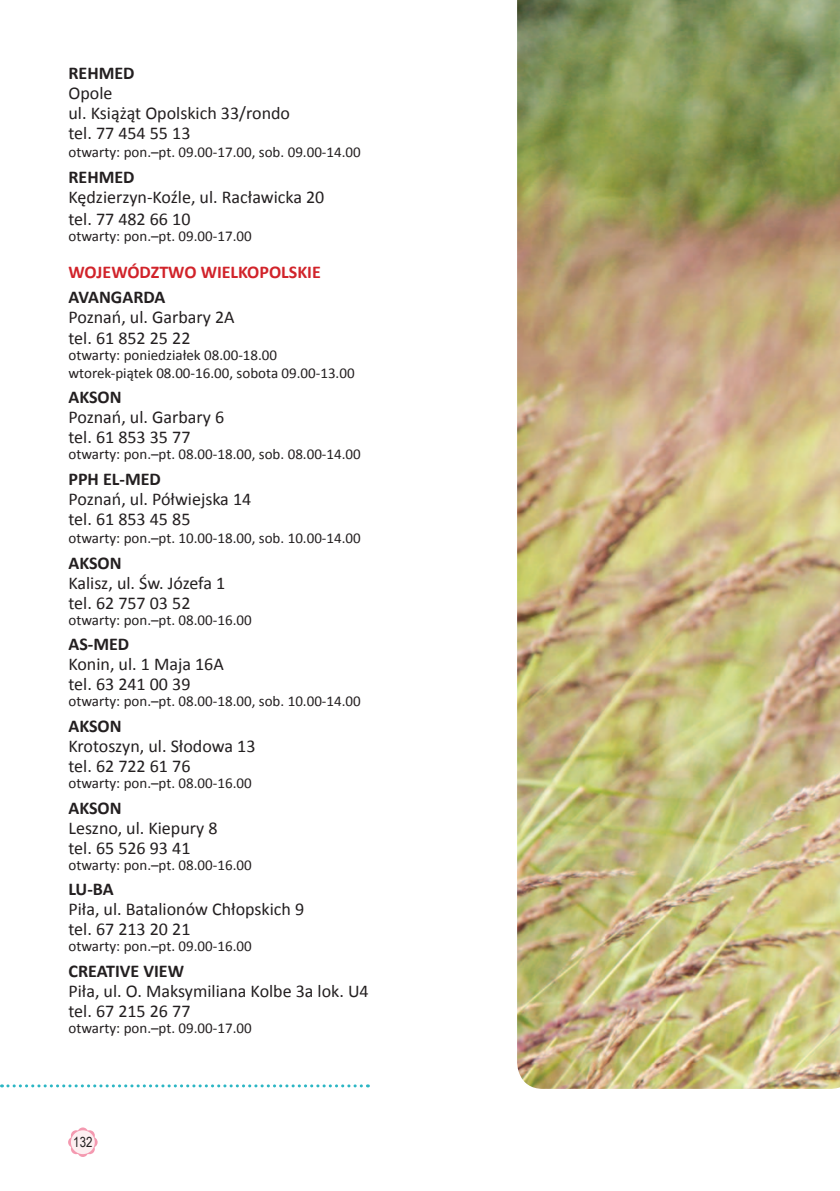
<style>
.page{position:relative;width:840px;height:1191px;background:#fff}
.page>*{position:absolute;margin:0;border:0;box-sizing:border-box;transform-origin:0 0}
.t1{font:18px/20px "Calibri";color:#231f20}
.t2{font:700 18px "Calibri";color:#231f20}
.t3{font:700 18px "Calibri";color:#d1232a}
.t4{font:15px/18px "Calibri";color:#231f20}
.t5{font:14px "Arial Narrow";color:#231f20}
</style>
<div class="page">
<svg style="left:70px;top:1129px;width:25px;height:25px"></svg>
<svg style="left:68px;top:1136px;width:11px;height:11px"></svg>
<svg style="left:87px;top:1136px;width:11px;height:11px"></svg>
<svg style="left:77px;top:1127px;width:11px;height:11px"></svg>
<svg style="left:77px;top:1146px;width:11px;height:11px"></svg>
<div style="left:71px;top:1130px;width:24px;height:24px;background:#fdeff1;border-radius:50%"></div>
<svg style="left:2px;top:1084px;width:359px;height:3px"></svg>
<img style="left:517px;top:0;width:322px;height:1089px">
<p class="t2" style="left:68px;top:62px;width:68px">REHMED</p>
<p class="t1" style="left:68px;top:83px;width:223px">Opole<br>ul. Książąt Opolskich 33/rondo tel. 77 454 55 13</p>
<p class="t4" style="left:68px;top:143px;width:293px">otwarty: pon.–pt. 09.00-17.00, sob. 09.00-14.00</p>
<p class="t2" style="left:68px;top:166px;width:68px">REHMED</p>
<p class="t1" style="left:68px;top:186px;width:257px;line-height:22px">Kędzierzyn-Koźle, ul. Racławicka 20 tel. 77 482 66 10</p>
<p class="t4" style="left:68px;top:227px;width:185px">otwarty: pon.–pt. 09.00-17.00</p>
<p class="t3" style="left:68px;top:261px;width:254px">WOJEWÓDZTWO WIELKOPOLSKIE</p>
<p class="t2" style="left:68px;top:286px;width:98px">AVANGARDA</p>
<p class="t1" style="left:68px;top:307px;width:168px">Poznań, ul. Garbary 2A tel. 61 852 25 22</p>
<p class="t4" style="left:68px;top:345px;width:287px">otwarty: poniedziałek 08.00-18.00 wtorek-piątek 08.00-16.00, sobota 09.00-13.00</p>
<p class="t2" style="left:68px;top:386px;width:55px">AKSON</p>
<p class="t1" style="left:68px;top:407px;width:157px">Poznań, ul. Garbary 6 tel. 61 853 35 77</p>
<p class="t4" style="left:68px;top:445px;width:293px">otwarty: pon.–pt. 08.00-18.00, sob. 08.00-14.00</p>
<p class="t2" style="left:68px;top:468px;width:94px">PPH EL-MED</p>
<p class="t1" style="left:68px;top:489px;width:184px">Poznań, ul. Półwiejska 14 tel. 61 853 45 85</p>
<p class="t4" style="left:68px;top:529px;width:293px">otwarty: pon.–pt. 10.00-18.00, sob. 10.00-14.00</p>
<p class="t2" style="left:68px;top:551px;width:55px">AKSON</p>
<p class="t1" style="left:68px;top:572px;width:158px">Kalisz, ul. Św. Józefa 1 tel. 62 757 03 52</p>
<p class="t4" style="left:68px;top:610px;width:185px">otwarty: pon.–pt. 08.00-16.00</p>
<p class="t2" style="left:68px;top:633px;width:62px">AS-MED</p>
<p class="t1" style="left:68px;top:654px;width:157px">Konin, ul. 1 Maja 16A tel. 63 241 00 39</p>
<p class="t4" style="left:68px;top:692px;width:293px">otwarty: pon.–pt. 08.00-18.00, sob. 10.00-14.00</p>
<p class="t2" style="left:68px;top:715px;width:55px">AKSON</p>
<p class="t1" style="left:68px;top:736px;width:188px">Krotoszyn, ul. Słodowa 13 tel. 62 722 61 76</p>
<p class="t4" style="left:68px;top:774px;width:185px">otwarty: pon.–pt. 08.00-16.00</p>
<p class="t2" style="left:68px;top:796px;width:55px">AKSON</p>
<p class="t1" style="left:68px;top:817px;width:150px">Leszno, ul. Kiepury 8 tel. 65 526 93 41</p>
<p class="t4" style="left:68px;top:855px;width:185px">otwarty: pon.–pt. 08.00-16.00</p>
<p class="t2" style="left:68px;top:878px;width:47px">LU-BA</p>
<p class="t1" style="left:68px;top:899px;width:237px">Piła, ul. Batalionów Chłopskich 9 tel. 67 213 20 21</p>
<p class="t4" style="left:68px;top:937px;width:185px">otwarty: pon.–pt. 09.00-16.00</p>
<p class="t2" style="left:68px;top:960px;width:117px">CREATIVE VIEW</p>
<p class="t1" style="left:68px;top:981px;width:301px">Piła, ul. O. Maksymiliana Kolbe 3a lok. U4 tel. 67 215 26 77</p>
<p class="t4" style="left:68px;top:1019px;width:185px">otwarty: pon.–pt. 09.00-17.00</p>
<p class="t5" style="left:73px;top:1131px;width:21px">132</p>
</div>
